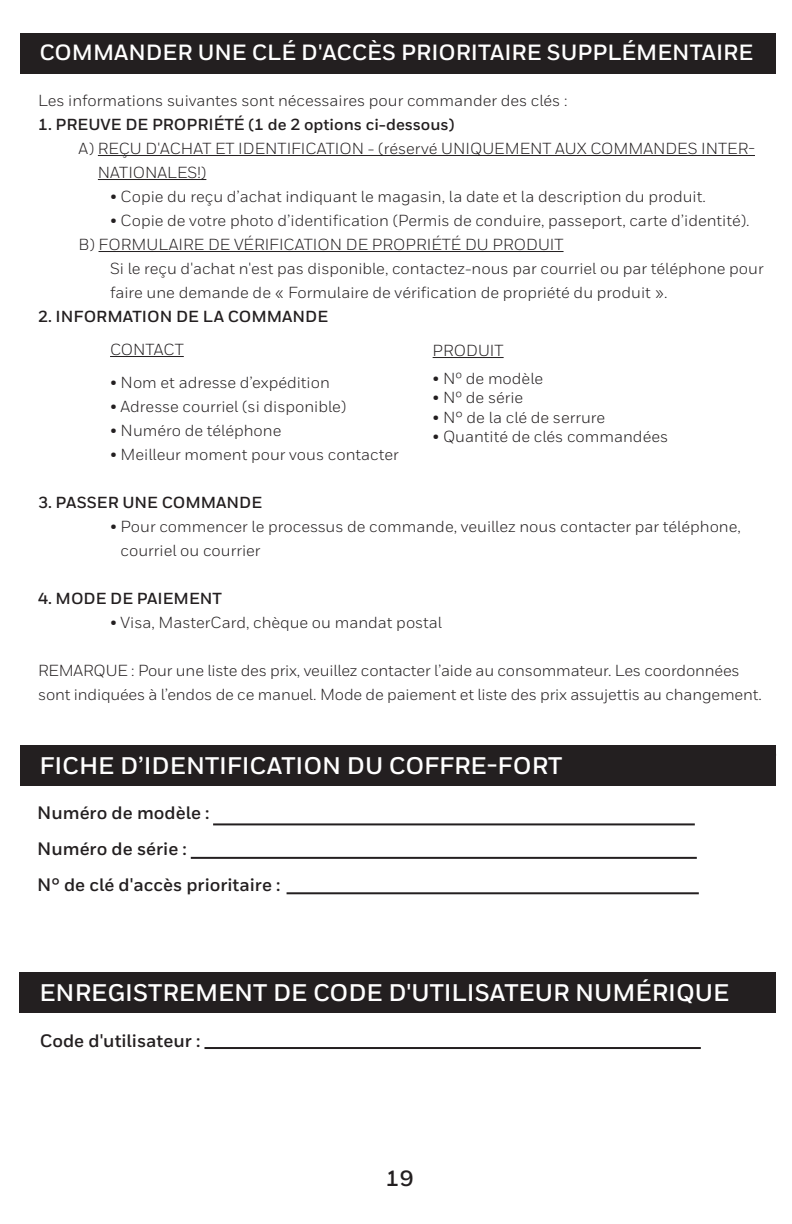
<style>
.page{position:relative;width:792px;height:1224px;background:#fff}
.page>*{position:absolute;margin:0;border:0;box-sizing:border-box;transform-origin:0 0}
.t1{font:700 24px "Honeywell Sans";color:#fff}
.t2{font:700 22px "Honeywell Sans";color:#fff}
._3{font:700 22px "Honeywell Sans";color:#231f20}
.t3{font:700 18px "Honeywell Sans";color:#231f20}
.t4{font:16px/24px "Honeywell Sans";color:#231f20}
.t5{font:700 16px "Honeywell Sans";color:#231f20}
</style>
<div class="page">
<hr style="left:98px;top:155px;width:657px;height:1px;background:#231f20">
<hr style="left:98px;top:179px;width:108px;height:1px;background:#231f20">
<hr style="left:99px;top:251px;width:465px;height:1px;background:#231f20">
<hr style="left:110px;top:356px;width:74px;height:1px;background:#231f20">
<hr style="left:213px;top:823px;width:482px;height:2px;background:#231f20">
<hr style="left:191px;top:857px;width:506px;height:2px;background:#231f20">
<hr style="left:204px;top:1047px;width:497px;height:2px;background:#231f20">
<hr style="left:287px;top:892px;width:412px;height:2px;background:#231f20">
<div style="left:20px;top:33px;width:756px;height:41px;background:#231f20"></div>
<div style="left:20px;top:745px;width:756px;height:41px;background:#231f20"></div>
<div style="left:20px;top:972px;width:756px;height:41px;background:#231f20"></div>
<hr style="left:433px;top:357px;width:71px;height:1px;background:#231f20">
<p class="t2" style="left:40px;top:39px;width:715px">COMMANDER UNE CLÉ D'ACCÈS PRIORITAIRE SUPPLÉMENTAIRE</p>
<p class="t4" style="left:38px;top:88px;width:531px">Les informations suivantes sont nécessaires pour commander des clés :</p>
<p class="t5" style="left:38px;top:115px;width:418px">1. PREUVE DE PROPRIÉTÉ (1 de 2 options ci-dessous)</p>
<p class="t4" style="left:98px;top:136px;width:659px;text-indent:-19px">A) REÇU D'ACHAT ET IDENTIFICATION - (réservé UNIQUEMENT AUX COMMANDES INTER-<br>NATIONALES!)</p>
<p class="t4" style="left:110px;top:184px;width:597px">• Copie du reçu d’achat indiquant le magasin, la date et la description du produit.</p>
<p class="t4" style="left:110px;top:208px;width:641px">• Copie de votre photo d’identification (Permis de conduire, passeport, carte d’identité).</p>
<p class="t4" style="left:79px;top:232px;width:486px">B) FORMULAIRE DE VÉRIFICATION DE PROPRIÉTÉ DU PRODUIT</p>
<p class="t4" style="left:110px;top:256px;width:655px">Si le reçu d'achat n'est pas disponible, contactez-nous par courriel ou par téléphone pour faire une demande de « Formulaire de vérification de propriété du produit ».</p>
<p class="t5" style="left:38px;top:307px;width:292px">2. INFORMATION DE LA COMMANDE</p>
<p class="t4" style="left:110px;top:337px;width:75px">CONTACT</p>
<p class="t4" style="left:110px;top:370px;width:221px">• Nom et adresse d’expédition</p>
<p class="t4" style="left:110px;top:394px;width:238px">• Adresse courriel (si disponible)</p>
<p class="t4" style="left:110px;top:418px;width:173px">• Numéro de téléphone</p>
<p class="t4" style="left:110px;top:442px;width:290px">• Meilleur moment pour vous contacter</p>
<p class="t5" style="left:38px;top:493px;width:226px">3. PASSER UNE COMMANDE</p>
<p class="t4" style="left:121px;top:514px;width:622px;text-indent:-11px">• Pour commencer le processus de commande, veuillez nous contacter par téléphone, courriel ou courrier</p>
<p class="t5" style="left:38px;top:589px;width:185px">4. MODE DE PAIEMENT</p>
<p class="t4" style="left:110px;top:610px;width:334px">• Visa, MasterCard, chèque ou mandat postal</p>
<p class="t4" style="left:38px;top:658px;width:725px">REMARQUE : Pour une liste des prix, veuillez contacter l’aide au consommateur. Les coordonnées sont indiquées à l’endos de ce manuel. Mode de paiement et liste des prix assujettis au changement.</p>
<p class="t4" style="left:433px;top:338px;width:73px">PRODUIT</p>
<p class="t4" style="left:433px;top:367px;width:112px">• Nº de modèle</p>
<p class="t4" style="left:433px;top:386px;width:92px">• Nº de série</p>
<p class="t4" style="left:433px;top:405px;width:174px">• N° de la clé de serrure</p>
<p class="t4" style="left:433px;top:424px;width:237px">• Quantité de clés commandées</p>
<p class="t1" style="left:40px;top:751px;width:524px">FICHE D’IDENTIFICATION DU COFFRE-FORT</p>
<p class="t3" style="left:37px;top:802px;width:174px">Numéro de modèle :</p>
<p class="t3" style="left:37px;top:838px;width:151px">Numéro de série :</p>
<p class="t3" style="left:37px;top:874px;width:245px">N° de clé d'accès prioritaire :</p>
<p class="t1" style="left:40px;top:978px;width:691px">ENREGISTREMENT DE CODE D'UTILISATEUR NUMÉRIQUE</p>
<p class="t3" style="left:40px;top:1029px;width:162px">Code d'utilisateur :</p>
<p class="_3" style="left:386px;top:1165px;width:29px">19</p>
</div>
